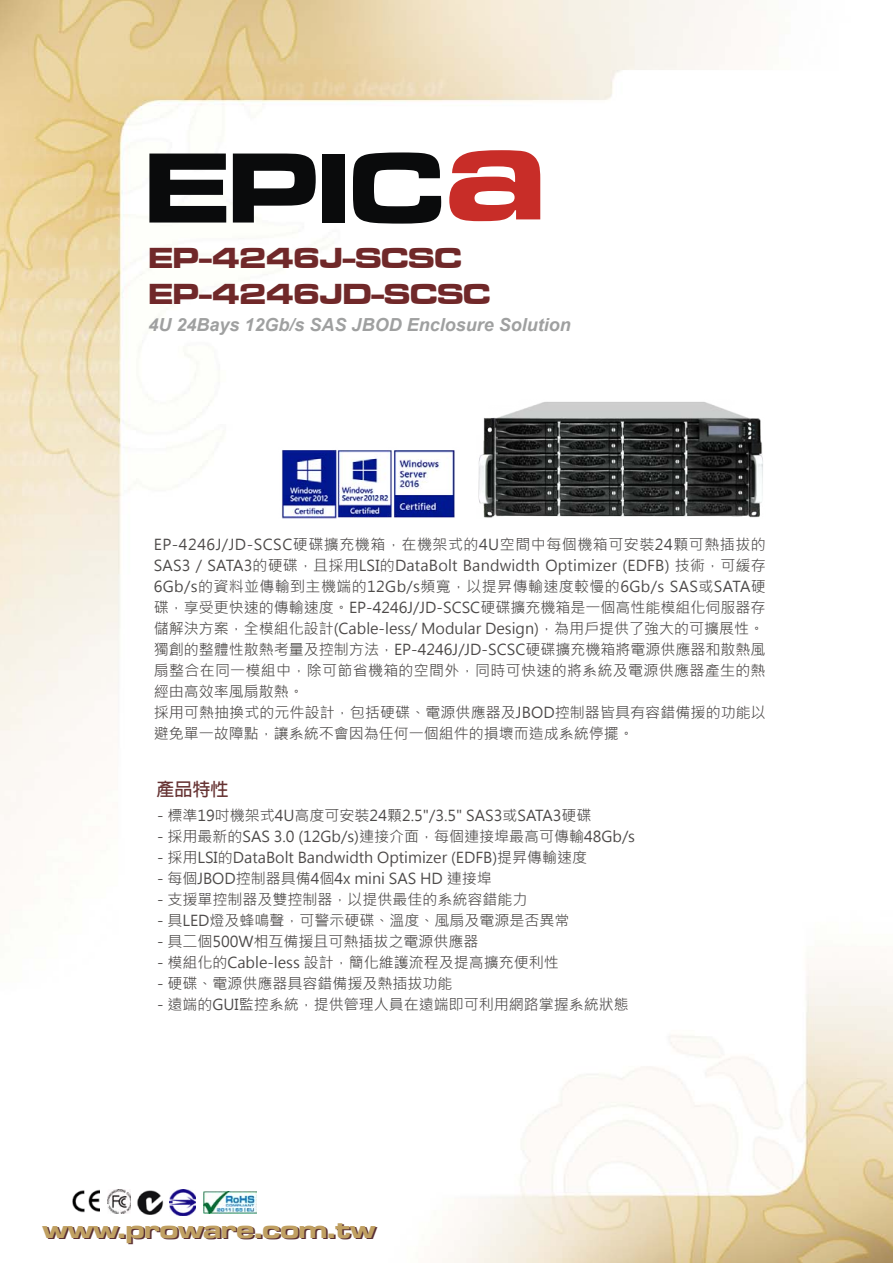
<style>
.page{position:relative;width:893px;height:1263px;background:#fff}
.page>*{position:absolute;margin:0;border:0;box-sizing:border-box;transform-origin:0 0}
.t1{font:103.5px "Microgramma D Bold Exte";color:#0a0b0c}
.t2{font:30px/36px "Microgramma D Bold Exte";color:#702829}
.t3{font:25.5px "Microgramma D Bold Exte";color:#592f34}
.t4{font:italic 700 18px "Arial";color:#9fa0a0}
.t5{font:700 18px "Adobe Fan Heiti Std";color:#633}
.t6{font:15px/21px "Microsoft Jheng Hei";color:#4c4948}
.s1{font-size:142.5px;color:#c82d28}
</style>
<div class="page">
<img style="left:0;top:0;width:893px;height:1263px">
<img style="left:73px;top:1190px;width:26px;height:22px">
<img style="left:107px;top:1190px;width:23px;height:23px">
<img style="left:170px;top:1190px;width:26px;height:25px">
<img style="left:203px;top:1191px;width:53px;height:22px">
<img style="left:137px;top:1190px;width:26px;height:25px">
<img style="left:476px;top:400px;width:290px;height:119px">
<img style="left:279px;top:447px;width:181px;height:72px">
<h1 class="t1" style="left:145px;top:118px;width:402px">EPIC<span class="s1">a</span></h1>
<h2 class="t2" style="left:149px;top:239px;width:343px">EP-4246J-SCSC<br>EP-4246JD-SCSC</h2>
<p class="t4" style="left:149px;top:313px;width:424px">4U 24Bays 12Gb/s SAS JBOD Enclosure Solution</p>
<p class="t6" style="left:154px;top:534px;width:614px">EP-4246J/JD-SCSC硬碟擴充機箱，在機架式的4U空間中每個機箱可安裝24顆可熱插拔的SAS3 / SATA3的硬碟，且採用LSI的DataBolt Bandwidth Optimizer (EDFB) 技術，可緩存6Gb/s的資料並傳輸到主機端的12Gb/s頻寬，以提昇傳輸速度較慢的6Gb/s SAS或SATA硬碟，享受更快速的傳輸速度。EP-4246J/JD-SCSC硬碟擴充機箱是一個高性能模組化伺服器存儲解決方案，全模組化設計(Cable-less/ Modular Design)，為用戶提供了強大的可擴展性。獨創的整體性散熱考量及控制方法，EP-4246J/JD-SCSC硬碟擴充機箱將電源供應器和散熱風扇整合在同一模組中，除可節省機箱的空間外，同時可快速的將系統及電源供應器產生的熱經由高效率風扇散熱。<br>採用可熱抽換式的元件設計，包括硬碟、電源供應器及JBOD控制器皆具有容錯備援的功能以避免單一故障點，讓系統不會因為任何一個組件的損壞而造成系統停擺。</p>
<p class="t5" style="left:156px;top:778px;width:74px">產品特性</p>
<p class="t6" style="left:157px;top:805px;width:436px">- 標準19吋機架式4U高度可安裝24顆2.5"/3.5" SAS3或SATA3硬碟</p>
<p class="t6" style="left:157px;top:826px;width:479px">- 採用最新的SAS 3.0 (12Gb/s)連接介面，每個連接埠最高可傳輸48Gb/s</p>
<p class="t6" style="left:157px;top:847px;width:432px">- 採用LSI的DataBolt Bandwidth Optimizer (EDFB)提昇傳輸速度</p>
<p class="t6" style="left:157px;top:868px;width:336px">- 每個JBOD控制器具備4個4x mini SAS HD 連接埠</p>
<p class="t6" style="left:157px;top:889px;width:372px">- 支援單控制器及雙控制器，以提供最佳的系統容錯能力</p>
<p class="t6" style="left:157px;top:910px;width:414px">- 具LED燈及蜂鳴聲，可警示硬碟、溫度、風扇及電源是否異常</p>
<p class="t6" style="left:157px;top:931px;width:323px">- 具二個500W相互備援且可熱插拔之電源供應器</p>
<p class="t6" style="left:157px;top:952px;width:403px">- 模組化的Cable-less 設計，簡化維護流程及提高擴充便利性</p>
<p class="t6" style="left:157px;top:973px;width:297px">- 硬碟、電源供應器具容錯備援及熱插拔功能</p>
<p class="t6" style="left:157px;top:994px;width:473px">- 遠端的GUI監控系統，提供管理人員在遠端即可利用網路掌握系統狀態</p>
<h3 class="t3" style="left:44px;top:1213px;width:335px">www.proware.com.tw</h3>
</div>
